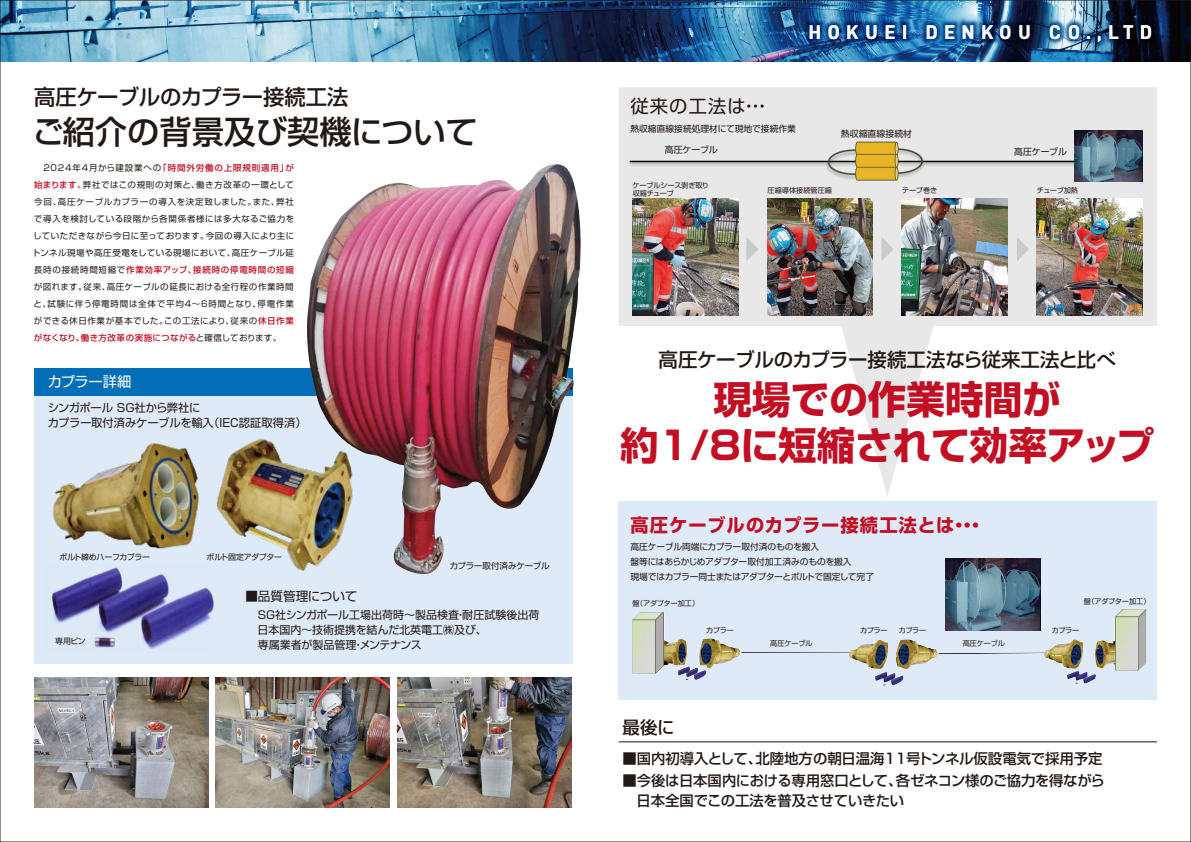
<style>
.page{position:relative;width:1191px;height:842px;background:#fff}
.page>*{position:absolute;margin:0;border:0;box-sizing:border-box;transform-origin:0 0}
.t1{font:700 38.6px/45.8px "Shin Go Pro";color:#c30e23;text-align:center}
.t2{font:500 32.2px "Shin Go Pro";letter-spacing:-.005em;color:#221815}
.t3{font:500 21.3px "Shin Go Pro";letter-spacing:-.015em;color:#221815}
.t4{font:19.9px "D DIN Bold";letter-spacing:.35em;color:#fff}
.t5{font:500 19.5px "Shin Go Pro";letter-spacing:-.01em;color:#221815}
.t6{font:700 18.2px "Shin Go Pro";letter-spacing:.05em;color:#c30e23}
.t7{font:18.2px "Shin Go Pro";letter-spacing:.065em;color:#221815}
.t8{font:500 17.5px "Shin Go Pro";color:#221815}
.t9{font:500 14.4px/19.6px "Shin Go Pro";letter-spacing:-.01em;color:#221815}
.t10{font:14.3px "Shin Go Pro";letter-spacing:-.03em;color:#fff}
.t11{font:12.6px "Shin Go Pro";letter-spacing:-.005em;color:#221815}
.t12{font:11.3px/15.1px "Shin Go Pro";letter-spacing:-.02em;color:#221815}
.t13{font:11px/15px "Shin Go Pro";color:#221815}
.t14{font:8.9px "Shin Go Pro";color:#221815}
.t15{font:8.8px/15px "Shin Go Pro";letter-spacing:-.02em;color:#221815}
.t16{font:8.8px "Shin Go Pro";color:#221815}
.t17{font:8.5px/17px "Shin Go Pro";letter-spacing:.07em;color:#221815;text-align:justify}
.t18{font:8.5px "Shin Go Pro";letter-spacing:-.02em;color:#221815}
.t19{font:7.9px "Shin Go Pro";letter-spacing:-.04em;color:#221815}
.t20{font:7.2px/8px "Shin Go Pro";letter-spacing:-.03em;color:#221815}
.t21{font:7.2px "Shin Go Pro";color:#221815}
.s1{font-weight:500;color:#c30e23}
</style>
<div class="page">
<div style="left:34px;top:368px;width:538px;height:296px;background:#dfeaf8"></div>
<div style="left:619px;top:501px;width:538px;height:198px;background:#dfeaf8"></div>
<svg style="left:619px;top:87px;width:538px;height:409px"></svg>
<div style="left:34px;top:368px;width:538px;height:27px;background:#036eb8"></div>
<img style="left:305px;top:164px;width:276px;height:413px">
<img style="left:2px;top:2px;width:767px;height:59px">
<img style="left:769px;top:2px;width:420px;height:60px">
<img style="left:53px;top:443px;width:146px;height:106px">
<img style="left:51px;top:567px;width:163px;height:82px">
<img style="left:212px;top:435px;width:146px;height:137px">
<img style="left:397px;top:677px;width:174px;height:131px">
<img style="left:34px;top:677px;width:174px;height:131px">
<img style="left:215px;top:677px;width:174px;height:131px">
<img style="left:626px;top:141px;width:449px;height:40px">
<img style="left:1075px;top:130px;width:68px;height:52px">
<img style="left:767px;top:198px;width:105px;height:117px">
<img style="left:901px;top:198px;width:106px;height:117px">
<img style="left:632px;top:198px;width:106px;height:117px">
<svg style="left:746px;top:237px;width:12px;height:24px"></svg>
<svg style="left:881px;top:237px;width:12px;height:24px"></svg>
<svg style="left:1017px;top:237px;width:12px;height:24px"></svg>
<img style="left:632px;top:609px;width:514px;height:74px">
<img style="left:946px;top:559px;width:94px;height:71px">
<hr style="left:619px;top:741px;width:538px;height:1px;background:#221815">
<img style="left:1036px;top:198px;width:106px;height:117px">
<h3 class="t3" style="left:34px;top:80px;width:316px">高圧ケーブルのカプラー接続工法</h3>
<h2 class="t2" style="left:32px;top:105px;width:446px">ご紹介の背景及び契機について</h2>
<p class="t17" style="left:32px;top:158px;width:264px">　2024年4月から建設業への<span class="s1">「時間外労働の上限規則適用」が始まります。</span>弊社ではこの規則の対策と、働き方改革の一環として今回、高圧ケーブルカプラーの導入を決定致しました。また、弊社で導入を検討している段階から各関係者様には多大なるご協力をしていただきながら今日に至っております。今回の導入により主にトンネル現場や高圧受電をしている現場において、高圧ケーブル延長時の接続時間短縮で<span class="s1">作業効率アップ、接続時の停電時間の短縮</span>が図れます。従来、高圧ケーブルの延長における全行程の作業時間と、試験に伴う停電時間は全体で平均4～6時間となり、停電作業ができる休日作業が基本でした。この工法により、従来の<span class="s1">休日作業がなくなり、働き方改革の実施につながる</span>と確信しております。</p>
<h3 class="t10" style="left:48px;top:369px;width:85px">カプラー詳細</h3>
<h3 class="t12" style="left:48px;top:399px;width:260px">シンガポール ＳＧ社から弊社に<br>カプラー取付済みケーブルを輸入（IEC認証取得済）</h3>
<p class="t19" style="left:60px;top:550px;width:92px">ボルト締めハーフカプラー</p>
<p class="t19" style="left:55px;top:635px;width:32px">専用ピン</p>
<p class="t19" style="left:207px;top:550px;width:77px">ボルト固定アダプター</p>
<h3 class="t11" style="left:245px;top:585px;width:114px">■品質管理について</h3>
<p class="t13" style="left:256px;top:606px;width:284px">ＳＧ社シンガポール工場出荷時～製品検査・耐圧試験後出荷日本国内～技術提携を結んだ北英電工㈱及び、<br>専属業者が製品管理・メンテナンス</p>
<p class="t18" style="left:450px;top:559px;width:102px">カプラー取付済みケーブル</p>
<h3 class="t4" style="left:808px;top:21px;width:345px">HOKUEI DENKOU CO.,LTD</h3>
<h3 class="t7" style="left:630px;top:91px;width:142px">従来の工法は・・・</h3>
<p class="t16" style="left:630px;top:121px;width:167px">熱収縮直線接続処理材にて現地で接続作業</p>
<p class="t14" style="left:841px;top:126px;width:73px">熱収縮直線接続材</p>
<p class="t14" style="left:665px;top:142px;width:54px">高圧ケーブル</p>
<p class="t14" style="left:1014px;top:144px;width:54px">高圧ケーブル</p>
<p class="t20" style="left:632px;top:180px;width:78px">ケーブルシース剥ぎ取り収縮チューブ</p>
<p class="t21" style="left:767px;top:184px;width:66px">圧縮導体接続管圧縮</p>
<p class="t20" style="left:902px;top:185px;width:37px">テープ巻き</p>
<p class="t20" style="left:1037px;top:185px;width:43px">チューブ加熱</p>
<h3 class="t5" style="left:658px;top:343px;width:459px">高圧ケーブルのカプラー接続工法なら従来工法と比べ</h3>
<h1 class="t1" style="left:620px;top:373px;width:536px">現場での作業時間が<br>約1/8に短縮されて効率アップ</h1>
<h3 class="t6" style="left:630px;top:510px;width:356px">高圧ケーブルのカプラー接続工法とは・・・</h3>
<p class="t15" style="left:630px;top:538px;width:245px">高圧ケーブル両端にカプラー取付済のものを搬入<br>盤等にはあらかじめアダプター取付加工済みのものを搬入<br>現場ではカプラー同士またはアダプターとボルトで固定して完了</p>
<p class="t20" style="left:632px;top:598px;width:68px">盤（アダプター加工）</p>
<p class="t20" style="left:1084px;top:597px;width:68px">盤（アダプター加工）</p>
<p class="t20" style="left:706px;top:625px;width:29px">カプラー</p>
<h3 class="t8" style="left:622px;top:713px;width:54px">最後に</h3>
<p class="t20" style="left:770px;top:639px;width:44px">高圧ケーブル</p>
<p class="t20" style="left:860px;top:625px;width:29px">カプラー</p>
<p class="t20" style="left:898px;top:625px;width:29px">カプラー</p>
<p class="t20" style="left:1051px;top:625px;width:29px">カプラー</p>
<p class="t20" style="left:962px;top:639px;width:44px">高圧ケーブル</p>
<h3 class="t9" style="left:622px;top:747px;width:482px">■国内初導入として、北陸地方の朝日温海11号トンネル仮設電気で採用予定</h3>
<h3 class="t9" style="left:622px;top:769px;width:484px">■今後は日本国内における専用窓口として、各ゼネコン様のご協力を得ながら　日本全国でこの工法を普及させていきたい</h3>
</div>
